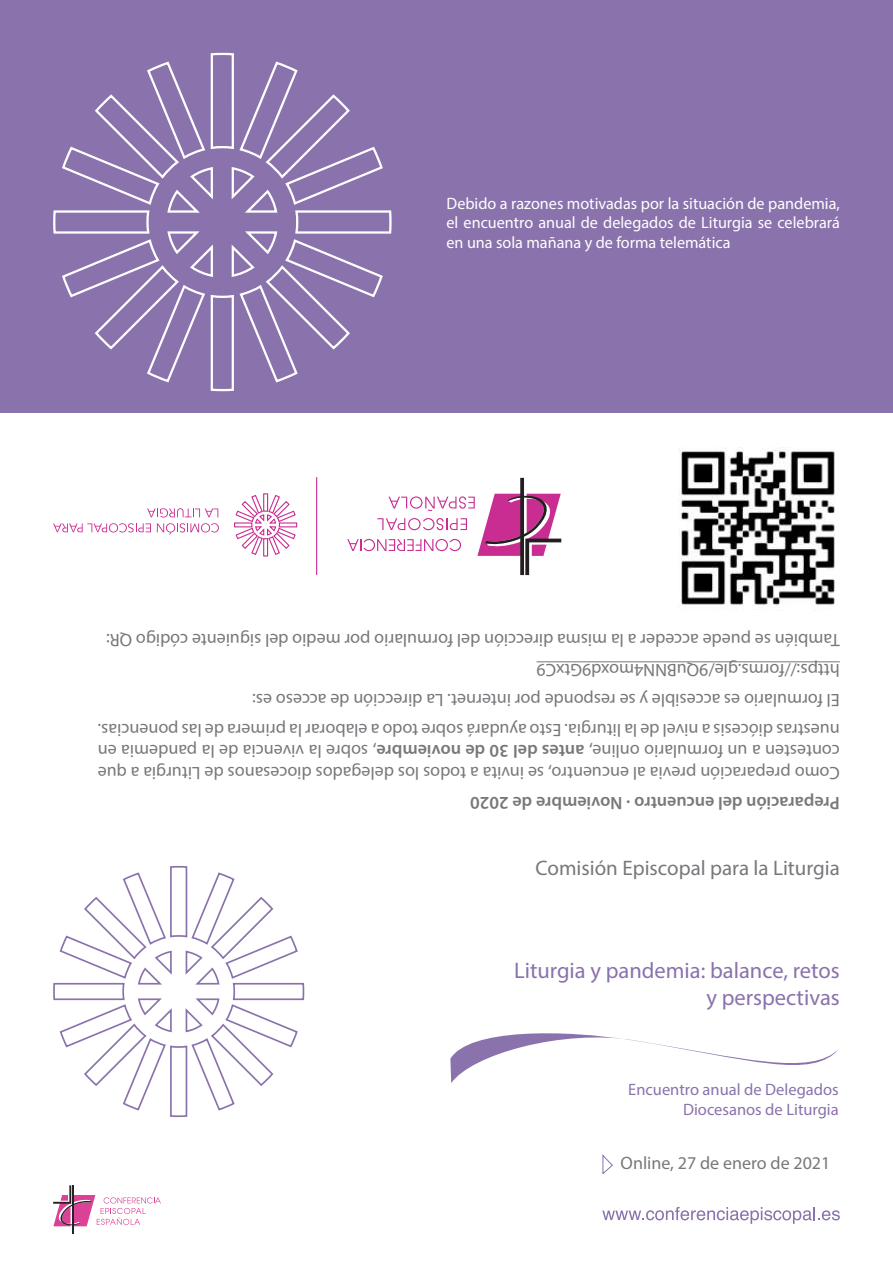
<style>
.page{position:relative;width:893px;height:1263px;background:#fff}
.page>*{position:absolute;margin:0;border:0;box-sizing:border-box;transform-origin:0 0}
.t1{font:22.5px/27px "Myriad Pro";color:#8a72ac;text-align:right}
.t2{font:21px "Myriad Pro";color:#76787b}
.t3{font:18px/21.6px "Myriad Pro";color:#76787b;text-align:justify}
.t4{font:600 18px "Myriad Pro";color:#76787b}
.t5{font:16.5px/19.8px "Myriad Pro";color:#fff;text-align:justify}
.t6{font:16.5px/19.8px "Myriad Pro";color:#8a72ac;text-align:right}
.s1{font-weight:600}
</style>
<div class="page">
<div style="left:0;top:0;width:893px;height:412px;background:#8a72ac"></div>
<svg style="left:602px;top:1207px;width:238px;height:17px"></svg>
<svg style="left:450px;top:1033px;width:389px;height:50px"></svg>
<hr style="left:72px;top:1185px;width:2px;height:49px;background:#232423">
<svg style="left:53px;top:1185px;width:108px;height:41px"></svg>
<svg style="left:602px;top:1154px;width:11px;height:20px"></svg>
<hr style="left:536px;top:661px;width:304px;height:1px;background:#76787b">
<img style="left:678px;top:447px;width:157px;height:159px">
<svg style="left:53px;top:865px;width:252px;height:252px"></svg>
<svg style="left:137px;top:950px;width:84px;height:83px"></svg>
<svg style="left:53px;top:52px;width:339px;height:340px"></svg>
<svg style="left:166px;top:166px;width:113px;height:112px"></svg>
<hr style="left:316px;top:477px;width:1px;height:98px;background:#c92d92">
<svg style="left:53px;top:508px;width:166px;height:26px"></svg>
<svg style="left:234px;top:493px;width:64px;height:64px"></svg>
<svg style="left:520px;top:478px;width:4px;height:16px"></svg>
<svg style="left:347px;top:494px;width:214px;height:81px"></svg>
<p class="t5" style="left:446px;top:193px;width:395px">Debido a razones motivadas por la situación de pandemia, el encuentro anual de delegados de Liturgia se celebrará en una sola mañana y de forma telemática</p>
<p class="t3" style="left:840px;top:715px;width:735px;line-height:30.2px;text-align:left;rotate:-180deg">El formulario es accesible y se responde por internet. La dirección de acceso es: https://forms.gle/9QuBNN4moxd9GtxC9<br>También se puede acceder a la misma dirección del formulario por medio del siguiente código QR:</p>
<p class="t3" style="left:840px;top:784px;width:744px;rotate:-180deg">Como preparación previa al encuentro, se invita a todos los delegados diocesanos de Liturgia a que contesten a un formulario online, <span class="s1">antes del 30 de noviembre</span>, sobre la vivencia de la pandemia en nuestras diócesis a nivel de la liturgia. Esto ayudará sobre todo a elaborar la primera de las ponencias.</p>
<p class="t4" style="left:840px;top:815px;width:371px;rotate:-180deg">Preparación del encuentro · Noviembre de 2020</p>
<p class="t2" style="left:536px;top:855px;width:306px">Comisión Episcopal para la Liturgia</p>
<p class="t1" style="left:514px;top:956px;width:327px">Liturgia y pandemia: balance, retos y perspectivas</p>
<p class="t6" style="left:628px;top:1080px;width:212px">Encuentro anual de Delegados<br>Diocesanos de Liturgia</p>
<p class="t3" style="left:621px;top:1151px;width:211px">Online, 27 de enero de 2021</p>
</div>
